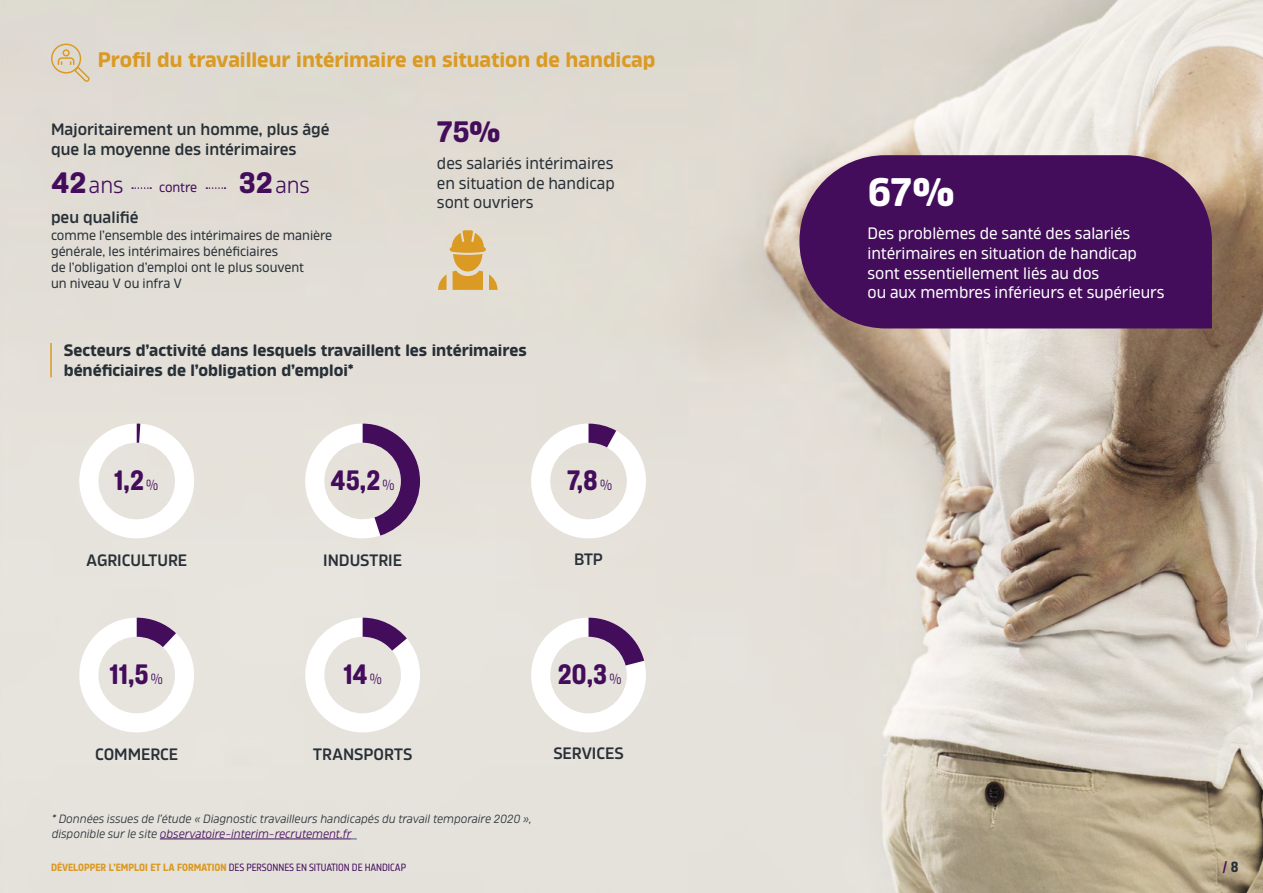
<style>
.page{position:relative;width:1263px;height:893px;background:#fff}
.page>*{position:absolute;margin:0;border:0;box-sizing:border-box;transform-origin:0 0}
.t1{font:700 40.5px "Amfibia";color:#fff}
.t2{font:700 30px "Amfibia";color:#430d5b}
.t3{font:700 condensed 28.5px "Amfibia";color:#430d5b}
.t4{font:22.5px "Amfibia";color:#430d5b}
.t5{font:700 21px "Amfibia";color:#da9a23}
.t6{font:16.5px/19.8px "Amfibia";color:#fff}
.t7{font:600 16.5px/19.8px "Amfibia";color:#283037}
.t8{font:700 16.5px/19.8px "Amfibia";color:#283037}
.t9{font:16.5px/19.8px "Amfibia";color:#283037;text-align:justify}
.t10{font:700 condensed 15px "Amfibia";color:#430d5b}
.t11{font:13.5px/16.2px "Amfibia";color:#283037}
.t12{font:13.5px "Amfibia";letter-spacing:-.01em;color:#430d5b}
.t13{font:italic 12px/14.5px "Amfibia";color:#283037}
.t14{font:condensed 10.5px "Amfibia";color:#430d5b}
.s1{font-weight:700;font-size:30px}
.s2{font-weight:400;font-size:15px}
.s3{color:#430d5b}
.s4{font-weight:700;color:#da9a23}
.s5{color:#283037}
</style>
<div class="page">
<img style="left:0;top:0;width:1263px;height:893px">
<svg style="left:51px;top:44px;width:39px;height:38px"></svg>
<hr style="left:160px;top:839px;width:191px;height:1px;background:#430d5b">
<svg style="left:132px;top:187px;width:19px;height:2px"></svg>
<hr style="left:50px;top:343px;width:2px;height:34px;background:#da9a23">
<svg style="left:206px;top:187px;width:19px;height:2px"></svg>
<svg style="left:438px;top:230px;width:59px;height:60px;background:#debe84"></svg>
<svg style="left:79px;top:424px;width:115px;height:114px"></svg>
<svg style="left:799px;top:155px;width:413px;height:173px;background:#4c1960"></svg>
<svg style="left:305px;top:424px;width:115px;height:114px"></svg>
<svg style="left:531px;top:424px;width:115px;height:114px"></svg>
<svg style="left:79px;top:618px;width:115px;height:114px"></svg>
<svg style="left:305px;top:618px;width:115px;height:114px"></svg>
<svg style="left:531px;top:618px;width:115px;height:114px"></svg>
<h3 class="t5" style="left:98px;top:48px;width:559px">Profil du travailleur intérimaire en situation de handicap</h3>
<h3 class="t7" style="left:51px;top:119px;width:280px">Majoritairement un homme, plus âgé que la moyenne des intérimaires</h3>
<h3 class="t4" style="left:51px;top:172px;width:74px"><span class="s1">42</span>ans</h3>
<h3 class="t4" style="left:239px;top:172px;width:73px"><span class="s1">32</span>ans</h3>
<p class="t12" style="left:159px;top:180px;width:40px">contre</p>
<h3 class="t7" style="left:51px;top:208px;width:89px">peu qualifié</h3>
<p class="t11" style="left:51px;top:227px;width:283px">comme l’ensemble des intérimaires de manière générale, les intérimaires bénéficiaires<br>de l’obligation d’emploi ont le plus souvent<br>un niveau V ou infra V</p>
<h2 class="t2" style="left:437px;top:114px;width:65px">75%</h2>
<h3 class="t9" style="left:437px;top:153px;width:179px">des salariés intérimaires en situation de handicap sont ouvriers</h3>
<h3 class="t8" style="left:64px;top:340px;width:464px">Secteurs d’activité dans lesquels travaillent les intérimaires bénéficiaires de l’obligation d’emploi*</h3>
<h3 class="t3" style="left:114px;top:461px;width:46px">1,2 <span class="s2">%</span></h3>
<h3 class="t3" style="left:331px;top:461px;width:65px">45,2 <span class="s2">%</span></h3>
<h3 class="t3" style="left:567px;top:461px;width:47px">7,8 <span class="s2">%</span></h3>
<h3 class="t7" style="left:86px;top:550px;width:102px">AGRICULTURE</h3>
<h3 class="t7" style="left:323px;top:550px;width:80px">INDUSTRIE</h3>
<h3 class="t7" style="left:574px;top:549px;width:30px">BTP</h3>
<h3 class="t3" style="left:110px;top:655px;width:55px">11,5 <span class="s2">%</span></h3>
<h3 class="t3" style="left:343px;top:655px;width:40px">14<span class="s2">%</span></h3>
<h3 class="t3" style="left:558px;top:655px;width:65px">20,3 <span class="s2">%</span></h3>
<h3 class="t7" style="left:95px;top:744px;width:85px">COMMERCE</h3>
<h3 class="t7" style="left:313px;top:744px;width:101px">TRANSPORTS</h3>
<p class="t13" style="left:52px;top:812px;width:481px">* Données issues de l’étude « Diagnostic travailleurs handicapés du travail temporaire 2020 », disponible sur le site <span class="s3">observatoire-interim-recrutement.fr</span></p>
<p class="t14" style="left:51px;top:861px;width:357px"><span class="s4">DÉVELOPPER L’EMPLOI ET LA FORMATION</span> DES PERSONNES EN SITUATION DE HANDICAP</p>
<h3 class="t7" style="left:553px;top:743px;width:72px">SERVICES</h3>
<h1 class="t1" style="left:867px;top:168px;width:88px">67%</h1>
<h3 class="t6" style="left:867px;top:223px;width:298px">Des problèmes de santé des salariés intérimaires en situation de handicap sont essentiellement liés au dos<br>ou aux membres inférieurs et supérieurs</h3>
<p class="t10" style="left:1222px;top:856px;width:18px">/ <span class="s5">8</span></p>
</div>
